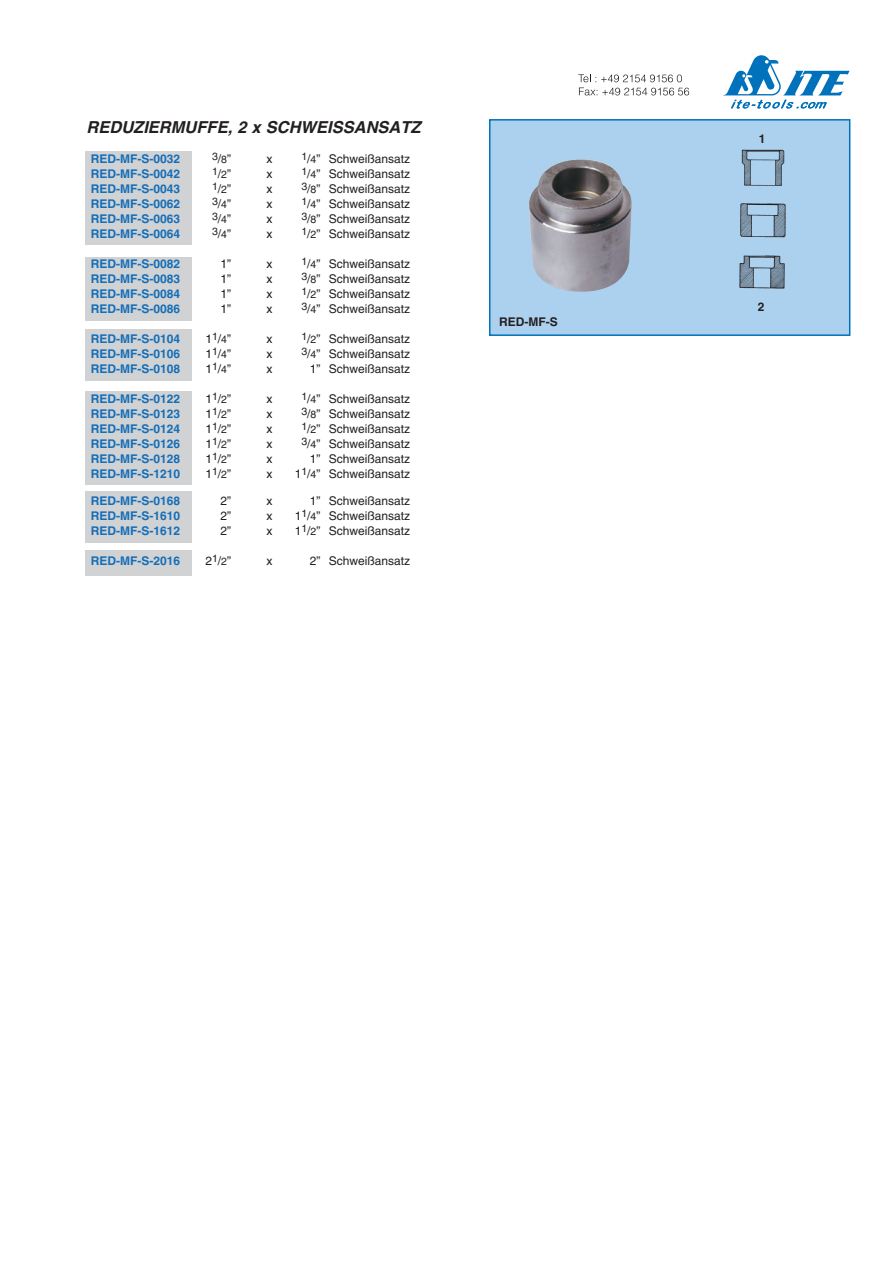
<style>
.page{position:relative;width:893px;height:1263px;background:#fff}
.page>*{position:absolute;margin:0;border:0;box-sizing:border-box;transform-origin:0 0}
.t1{font:italic 700 16.5px "Helvetica";color:#231f20}
.t2{font:12px "Helvetica";color:#231f20}
.t3{font:700 12px "Helvetica";color:#146eb8}
.t4{font:700 12px "Helvetica";color:#231f20}
.t5{font:10.5px "Helvetica";color:#231f20}
.s1{font-size:12px}
.s2{font-size:10.5px}
</style>
<div class="page">
<svg style="left:578px;top:74px;width:104px;height:8px"></svg>
<svg style="left:579px;top:88px;width:110px;height:7px"></svg>
<svg style="left:723px;top:55px;width:127px;height:53px"></svg>
<div style="left:489px;top:119px;width:361px;height:217px;background:#acd1ee;border:2px solid #0072bc"></div>
<img style="left:529px;top:159px;width:103px;height:133px">
<img style="left:739px;top:149px;width:47px;height:140px">
<div style="left:85px;top:151px;width:106px;height:93px;background:#d1d2d4"></div>
<div style="left:85px;top:257px;width:106px;height:64px;background:#d1d2d4"></div>
<div style="left:85px;top:330px;width:106px;height:51px;background:#d1d2d4"></div>
<div style="left:85px;top:391px;width:106px;height:94px;background:#d1d2d4"></div>
<div style="left:85px;top:491px;width:106px;height:51px;background:#d1d2d4"></div>
<div style="left:85px;top:551px;width:106px;height:25px;background:#d1d2d4"></div>
<h1 class="t1" style="left:87px;top:117px;width:336px">REDUZIERMUFFE, 2 x SCHWEISSANSATZ</h1>
<p class="t3" style="left:91px;top:152px;width:91px">RED-MF-S-0032</p>
<p class="t5" style="left:212px;top:152px;width:21px">3<span class="s1">/</span>8<span class="s1">”</span></p>
<p class="t2" style="left:267px;top:152px;width:7px">x</p>
<p class="t2" style="left:301px;top:152px;width:110px"><sup>1</sup>/<span class="s2">4</span>” Schweißansatz</p>
<p class="t3" style="left:91px;top:167px;width:91px">RED-MF-S-0042</p>
<p class="t5" style="left:212px;top:167px;width:21px">1<span class="s1">/</span>2<span class="s1">”</span></p>
<p class="t2" style="left:267px;top:167px;width:7px">x</p>
<p class="t2" style="left:301px;top:167px;width:110px"><sup>1</sup>/<span class="s2">4</span>” Schweißansatz</p>
<p class="t3" style="left:91px;top:182px;width:91px">RED-MF-S-0043</p>
<p class="t5" style="left:212px;top:182px;width:21px">1<span class="s1">/</span>2<span class="s1">”</span></p>
<p class="t2" style="left:267px;top:182px;width:7px">x</p>
<p class="t2" style="left:301px;top:182px;width:110px"><sup>3</sup>/<span class="s2">8</span>” Schweißansatz</p>
<p class="t3" style="left:91px;top:197px;width:91px">RED-MF-S-0062</p>
<p class="t5" style="left:212px;top:197px;width:21px">3<span class="s1">/</span>4<span class="s1">”</span></p>
<p class="t2" style="left:267px;top:197px;width:7px">x</p>
<p class="t2" style="left:301px;top:197px;width:110px"><sup>1</sup>/<span class="s2">4</span>” Schweißansatz</p>
<p class="t3" style="left:91px;top:212px;width:91px">RED-MF-S-0063</p>
<p class="t5" style="left:212px;top:212px;width:21px">3<span class="s1">/</span>4<span class="s1">”</span></p>
<p class="t2" style="left:267px;top:212px;width:7px">x</p>
<p class="t2" style="left:301px;top:212px;width:110px"><sup>3</sup>/<span class="s2">8</span>” Schweißansatz</p>
<p class="t3" style="left:91px;top:227px;width:91px">RED-MF-S-0064</p>
<p class="t5" style="left:212px;top:227px;width:21px">3<span class="s1">/</span>4<span class="s1">”</span></p>
<p class="t2" style="left:267px;top:227px;width:7px">x</p>
<p class="t2" style="left:301px;top:227px;width:110px"><sup>1</sup>/<span class="s2">2</span>” Schweißansatz</p>
<p class="t3" style="left:91px;top:257px;width:91px">RED-MF-S-0082</p>
<p class="t2" style="left:220px;top:257px;width:12px">1”</p>
<p class="t2" style="left:267px;top:257px;width:7px">x</p>
<p class="t2" style="left:301px;top:257px;width:110px"><sup>1</sup>/<span class="s2">4</span>” Schweißansatz</p>
<p class="t3" style="left:91px;top:272px;width:91px">RED-MF-S-0083</p>
<p class="t2" style="left:220px;top:272px;width:12px">1”</p>
<p class="t2" style="left:267px;top:272px;width:7px">x</p>
<p class="t2" style="left:301px;top:272px;width:110px"><sup>3</sup>/<span class="s2">8</span>” Schweißansatz</p>
<p class="t3" style="left:91px;top:287px;width:91px">RED-MF-S-0084</p>
<p class="t2" style="left:220px;top:287px;width:12px">1”</p>
<p class="t2" style="left:267px;top:287px;width:7px">x</p>
<p class="t2" style="left:301px;top:287px;width:110px"><sup>1</sup>/<span class="s2">2</span>” Schweißansatz</p>
<p class="t3" style="left:91px;top:302px;width:91px">RED-MF-S-0086</p>
<p class="t2" style="left:220px;top:302px;width:12px">1”</p>
<p class="t2" style="left:267px;top:302px;width:7px">x</p>
<p class="t2" style="left:301px;top:302px;width:110px"><sup>3</sup>/<span class="s2">4</span>” Schweißansatz</p>
<p class="t3" style="left:91px;top:332px;width:91px">RED-MF-S-0104</p>
<p class="t2" style="left:205px;top:332px;width:27px">1<sup>1</sup>/<span class="s2">4</span>”</p>
<p class="t2" style="left:267px;top:332px;width:7px">x</p>
<p class="t2" style="left:301px;top:332px;width:110px"><sup>1</sup>/<span class="s2">2</span>” Schweißansatz</p>
<p class="t3" style="left:91px;top:347px;width:91px">RED-MF-S-0106</p>
<p class="t2" style="left:205px;top:347px;width:27px">1<sup>1</sup>/<span class="s2">4</span>”</p>
<p class="t2" style="left:267px;top:347px;width:7px">x</p>
<p class="t2" style="left:301px;top:347px;width:110px"><sup>3</sup>/<span class="s2">4</span>” Schweißansatz</p>
<p class="t3" style="left:91px;top:362px;width:91px">RED-MF-S-0108</p>
<p class="t2" style="left:205px;top:362px;width:27px">1<sup>1</sup>/<span class="s2">4</span>”</p>
<p class="t2" style="left:267px;top:362px;width:7px">x</p>
<p class="t2" style="left:310px;top:362px;width:102px">1” Schweißansatz</p>
<p class="t3" style="left:91px;top:392px;width:91px">RED-MF-S-0122</p>
<p class="t2" style="left:205px;top:392px;width:27px">1<sup>1</sup>/<span class="s2">2</span>”</p>
<p class="t2" style="left:267px;top:392px;width:7px">x</p>
<p class="t2" style="left:301px;top:392px;width:110px"><sup>1</sup>/<span class="s2">4</span>” Schweißansatz</p>
<p class="t3" style="left:91px;top:407px;width:91px">RED-MF-S-0123</p>
<p class="t2" style="left:205px;top:407px;width:27px">1<sup>1</sup>/<span class="s2">2</span>”</p>
<p class="t2" style="left:267px;top:407px;width:7px">x</p>
<p class="t2" style="left:301px;top:407px;width:110px"><sup>3</sup>/<span class="s2">8</span>” Schweißansatz</p>
<p class="t3" style="left:91px;top:422px;width:91px">RED-MF-S-0124</p>
<p class="t2" style="left:205px;top:422px;width:27px">1<sup>1</sup>/<span class="s2">2</span>”</p>
<p class="t2" style="left:267px;top:422px;width:7px">x</p>
<p class="t2" style="left:301px;top:422px;width:110px"><sup>1</sup>/<span class="s2">2</span>” Schweißansatz</p>
<p class="t3" style="left:91px;top:437px;width:91px">RED-MF-S-0126</p>
<p class="t2" style="left:205px;top:437px;width:27px">1<sup>1</sup>/<span class="s2">2</span>”</p>
<p class="t2" style="left:267px;top:437px;width:7px">x</p>
<p class="t2" style="left:301px;top:437px;width:110px"><sup>3</sup>/<span class="s2">4</span>” Schweißansatz</p>
<p class="t3" style="left:91px;top:452px;width:91px">RED-MF-S-0128</p>
<p class="t2" style="left:205px;top:452px;width:27px">1<sup>1</sup>/<span class="s2">2</span>”</p>
<p class="t2" style="left:267px;top:452px;width:7px">x</p>
<p class="t2" style="left:310px;top:452px;width:102px">1” Schweißansatz</p>
<p class="t3" style="left:91px;top:467px;width:91px">RED-MF-S-1210</p>
<p class="t2" style="left:205px;top:467px;width:27px">1<sup>1</sup>/<span class="s2">2</span>”</p>
<p class="t2" style="left:267px;top:467px;width:7px">x</p>
<p class="t2" style="left:295px;top:467px;width:117px">1<sup>1</sup>/<span class="s2">4</span>” Schweißansatz</p>
<p class="t3" style="left:91px;top:494px;width:91px">RED-MF-S-0168</p>
<p class="t2" style="left:220px;top:494px;width:12px">2”</p>
<p class="t2" style="left:267px;top:494px;width:7px">x</p>
<p class="t2" style="left:310px;top:494px;width:102px">1” Schweißansatz</p>
<p class="t3" style="left:91px;top:509px;width:91px">RED-MF-S-1610</p>
<p class="t2" style="left:220px;top:509px;width:12px">2”</p>
<p class="t2" style="left:267px;top:509px;width:7px">x</p>
<p class="t2" style="left:295px;top:509px;width:117px">1<sup>1</sup>/<span class="s2">4</span>” Schweißansatz</p>
<p class="t3" style="left:91px;top:524px;width:91px">RED-MF-S-1612</p>
<p class="t2" style="left:220px;top:524px;width:12px">2”</p>
<p class="t2" style="left:267px;top:524px;width:7px">x</p>
<p class="t2" style="left:295px;top:524px;width:117px">1<sup>1</sup>/<span class="s2">2</span>” Schweißansatz</p>
<p class="t3" style="left:91px;top:554px;width:91px">RED-MF-S-2016</p>
<p class="t2" style="left:205px;top:554px;width:27px">2<sup>1</sup>/<span class="s2">2</span>”</p>
<p class="t2" style="left:267px;top:554px;width:7px">x</p>
<p class="t2" style="left:310px;top:554px;width:102px">2” Schweißansatz</p>
<p class="t4" style="left:499px;top:314px;width:60px">RED-MF-S</p>
<p class="t4" style="left:759px;top:131px;width:8px">1</p>
<p class="t4" style="left:758px;top:299px;width:8px">2</p>
</div>
